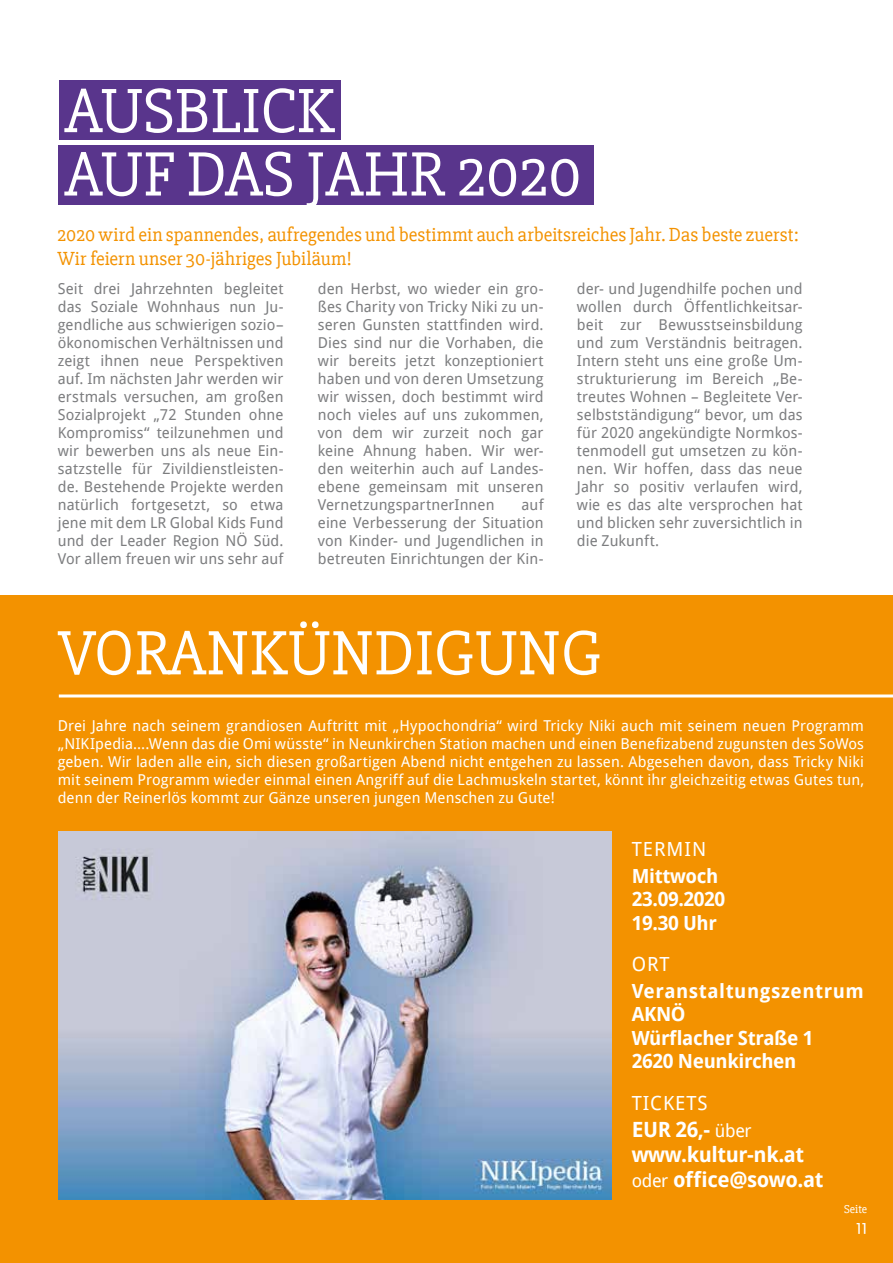
<style>
.page{position:relative;width:893px;height:1263px;background:#fff}
.page>*{position:absolute;margin:0;border:0;box-sizing:border-box;transform-origin:0 0}
.t1{font:64.65px/63.3px "Slabo 27 px";color:#fff}
.t2{font:700 21px/25.2px "Droid Sans";letter-spacing:-.02em;color:#fff}
.t3{font:19.5px/23.4px "Slabo 27 px";color:#f39200}
.t4{font:700 19.5px/23.4px "Droid Sans";letter-spacing:-.02em;color:#fff}
.t5{font:19.5px "Droid Sans";letter-spacing:.05em;color:#fff}
.t6{font:19.5px "Slabo 27 px";color:#fff}
.t7{font:15px/18px "Droid Sans";letter-spacing:.005em;color:#7c7d7f;text-align:justify}
.t8{font:15px/18px "Droid Sans";letter-spacing:.005em;color:#fff;text-align:justify}
.t9{font:12px "Slabo 27 px";color:#fff}
.s1{font-weight:400;font-size:18px}
</style>
<div class="page">
<div style="left:0;top:595px;width:893px;height:668px;background:#f39200"></div>
<img style="left:59px;top:831px;width:553px;height:369px">
<div style="left:59px;top:80px;width:282px;height:59px;background:#59358c"></div>
<div style="left:59px;top:145px;width:535px;height:60px;background:#59358c"></div>
<hr style="left:59px;top:694px;width:834px;height:3px;background:#fff">
<h1 class="t1" style="left:64px;top:79px;width:519px">AUSBLICK<br>AUF DAS JAHR 2020</h1>
<h3 class="t3" style="left:57px;top:223px;width:743px">2020 wird ein spannendes, aufregendes und bestimmt auch arbeitsreiches Jahr. Das beste zuerst:<br>Wir feiern unser 30-jähriges Jubiläum!</h3>
<p class="t7" style="left:58px;top:279px;width:227px">Seit drei Jahrzehnten begleitet das Soziale Wohnhaus nun Ju&shy;gendliche aus schwierigen sozio– ökonomischen Verhältnissen und zeigt ihnen neue Perspektiven auf. Im nächsten Jahr werden wir erstmals versuchen, am großen Sozialprojekt „72 Stunden ohne Kompromiss“ teilzunehmen und wir bewerben uns als neue Ein&shy;satzstelle für Zivildienstleisten&shy;de. Bestehende Projekte werden natürlich fortgesetzt, so etwa jene mit dem LR Global Kids Fund und der Leader Region NÖ Süd.<br>Vor allem freuen wir uns sehr auf</p>
<p class="t7" style="left:318px;top:279px;width:227px">den Herbst, wo wieder ein gro&shy;ßes Charity von Tricky Niki zu un&shy;seren Gunsten stattfinden wird.<br>Dies sind nur die Vorhaben, die wir bereits jetzt konzeptioniert haben und von deren Umsetzung wir wissen, doch bestimmt wird noch vieles auf uns zukommen, von dem wir zurzeit noch gar keine Ahnung haben. Wir wer&shy;den weiterhin auch auf Landes&shy;ebene gemeinsam mit unseren VernetzungspartnerInnen</p>
<p class="t7" style="left:318px;top:495px;width:227px;text-indent:204px">auf eine Verbesserung der Situation von Kinder- und Jugendlichen in betreuten Einrichtungen der Kin-</p>
<p class="t7" style="left:577px;top:280px;width:227px">der- und Jugendhilfe pochen und wollen durch Öffentlichkeitsar&shy;beit zur Bewusstseinsbildung und zum Verständnis beitragen.<br>Intern steht uns eine große Um&shy;strukturierung im Bereich „Be&shy;treutes Wohnen – Begleitete Ver&shy;selbstständigung“ bevor, um das für 2020 angekündigte Normkos&shy;tenmodell gut umsetzen zu kön&shy;nen. Wir hoffen, dass das neue Jahr so positiv verlaufen wird, wie es das alte versprochen hat und blicken sehr zuversichtlich in die Zukunft.</p>
<h1 class="t1" style="left:58px;top:621px;width:546px">VORANKÜNDIGUNG</h1>
<p class="t8" style="left:58px;top:716px;width:808px">Drei Jahre nach seinem grandiosen Auftritt mit „Hypochondria“ wird Tricky Niki auch mit seinem neuen Programm „NIKIpedia….Wenn das die Omi wüsste“ in Neunkirchen Station machen und einen Benefizabend zugunsten des SoWos geben. Wir laden alle ein, sich diesen großartigen Abend nicht entgehen zu lassen. Abgesehen davon, dass Tricky Niki mit seinem Programm wieder einmal einen Angriff auf die Lachmuskeln startet, könnt ihr gleichzeitig etwas Gutes tun, denn der Reinerlös kommt zur Gänze unseren jungen Menschen zu Gute!</p>
<h3 class="t5" style="left:632px;top:835px;width:76px">TERMIN</h3>
<h3 class="t4" style="left:632px;top:863px;width:95px">Mittwoch<br>23.09.2020<br>19.30 Uhr</h3>
<h3 class="t5" style="left:632px;top:951px;width:39px">ORT</h3>
<h3 class="t4" style="left:632px;top:979px;width:234px">Veranstaltungszentrum<br>AKNÖ<br>Würflacher Straße 1<br>2620 Neunkirchen</h3>
<h3 class="t5" style="left:632px;top:1089px;width:77px">TICKETS</h3>
<h2 class="t2" style="left:632px;top:1116px;width:193px">EUR 26,- <span class="s1">über </span>www.kultur-nk.at <span class="s1">oder</span> office@sowo.at</h2>
<p class="t9" style="left:844px;top:1202px;width:25px">Seite</p>
<h3 class="t6" style="left:856px;top:1216px;width:13px">11</h3>
</div>
